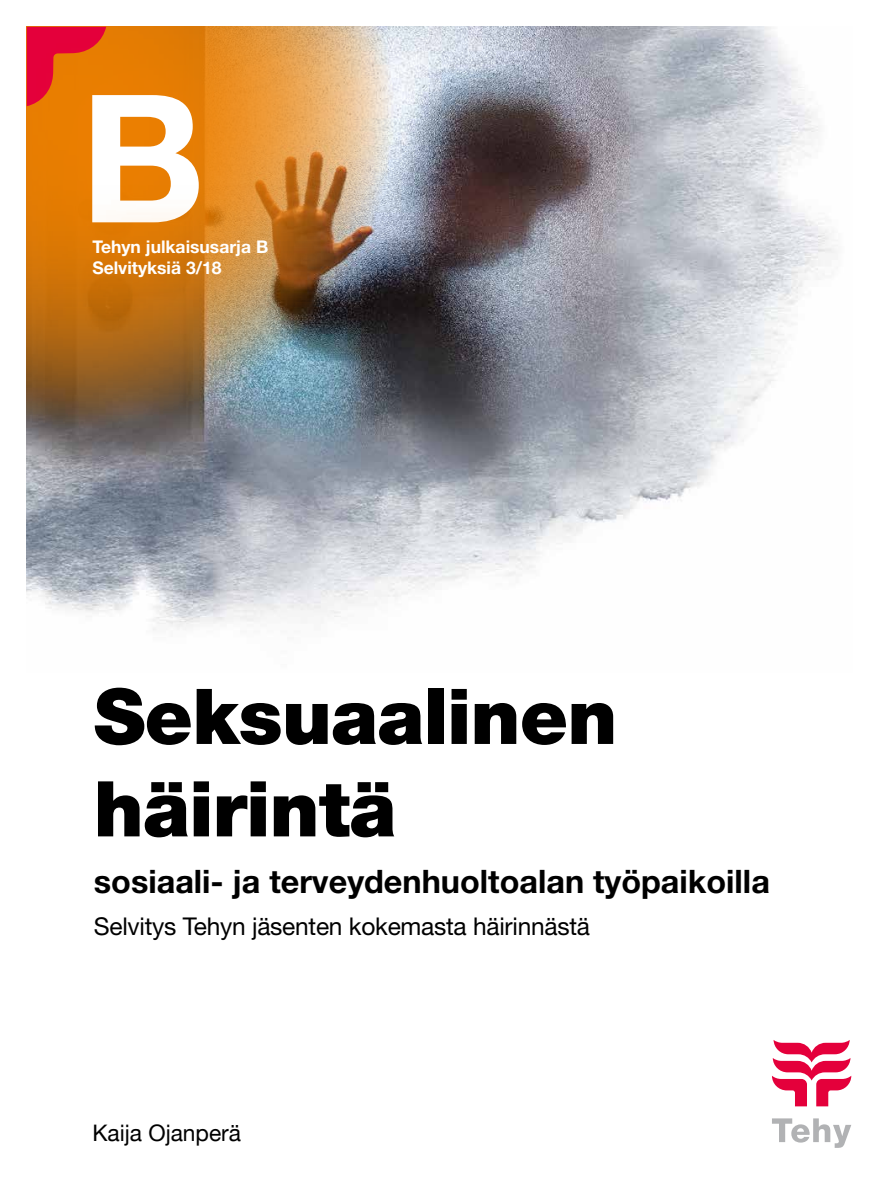
<style>
.page{position:relative;width:893px;height:1191px;background:#fff}
.page>*{position:absolute;margin:0;border:0;box-sizing:border-box;transform-origin:0 0}
.t1{font:700 178.15px "Helvetica Neue LT Std";color:#fff}
.t2{font:900 77px/92.4px "Helvetica Neue LT Std";letter-spacing:-.01em;color:#000}
.t3{font:700 32.38px "Helvetica Neue LT Std";color:#000}
.t4{font:24.5px "Helvetica Neue LT Std";letter-spacing:-.01em;color:#000}
.t5{font:22.75px "Helvetica Neue";color:#000}
.t6{font:700 17.5px/21px "Helvetica Neue LT Std";color:#fff}
</style>
<div class="page">
<img style="left:27px;top:27px;width:811px;height:604px">
<img style="left:27px;top:26px;width:368px;height:400px">
<svg style="left:27px;top:27px;width:79px;height:79px"></svg>
<svg style="left:772px;top:1040px;width:79px;height:66px"></svg>
<svg style="left:772px;top:1118px;width:79px;height:29px"></svg>
<div style="left:32px;top:35px;width:224px;height:247px;background:#f08100;opacity:.75"></div>
<div style="left:38px;top:183px;width:283px;height:150px;background:#f08100;opacity:.75"></div>
<h1 class="t1" style="left:80px;top:49px;width:127px">B</h1>
<p class="t6" style="left:92px;top:236px;width:177px">Tehyn julkaisusarja B<br>Selvityksiä 3/18</p>
<h2 class="t2" style="left:94px;top:670px;width:525px">Seksuaalinen häirintä</h2>
<p class="t3" style="left:94px;top:861px;width:678px">sosiaali- ja terveydenhuoltoalan työpaikoilla</p>
<p class="t4" style="left:94px;top:912px;width:498px">Selvitys Tehyn jäsenten kokemasta häirinnästä</p>
<p class="t5" style="left:92px;top:1116px;width:150px">Kaija Ojanperä</p>
</div>
